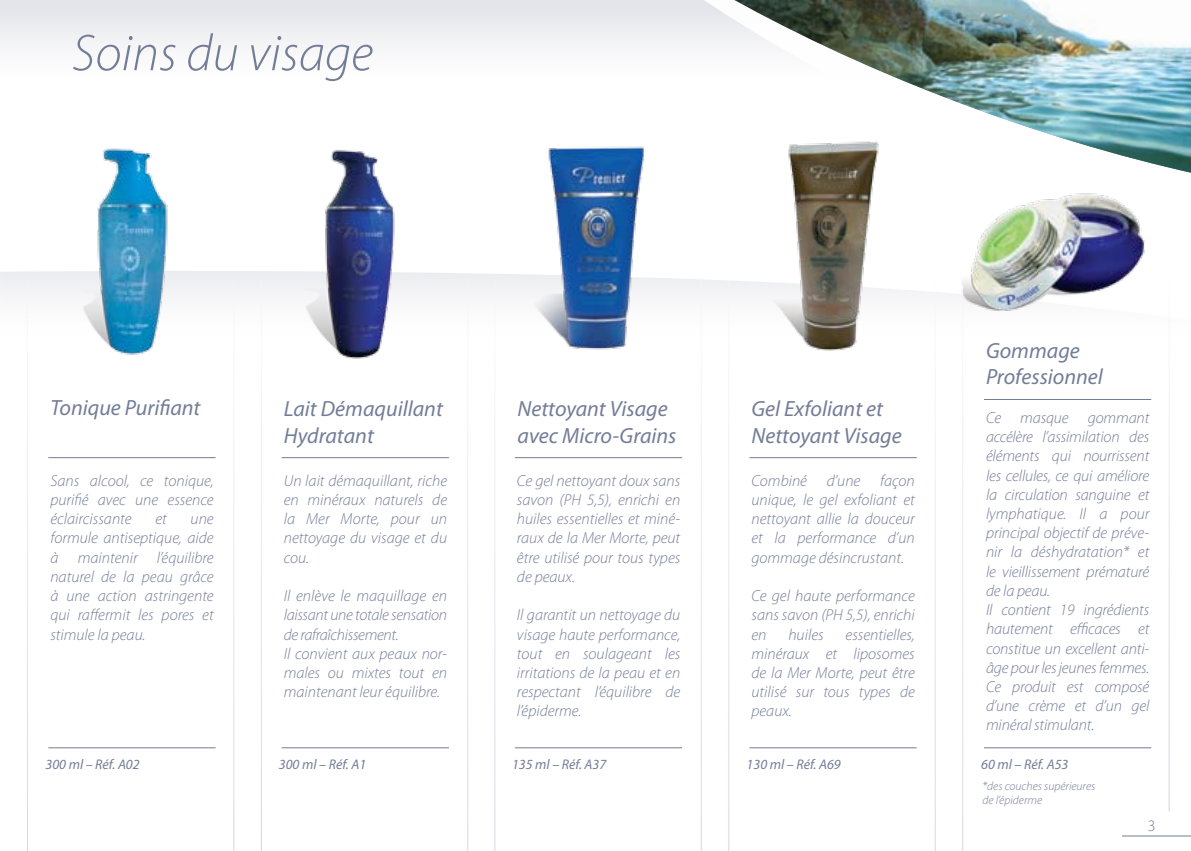
<style>
.page{position:relative;width:1191px;height:851px;background:#fff}
.page>*{position:absolute;margin:0;border:0;box-sizing:border-box;transform-origin:0 0}
.t1{font:italic 300 52px "Myriad Pro";color:#737d97}
.t2{font:italic 22px/26.4px "Myriad Pro";color:#737d97}
.t3{font:italic 300 16px/19.2px "Myriad Pro";color:#737d97;text-align:justify}
.t4{font:italic 14px "Myriad Pro";color:#737d97}
.t5{font:italic 300 12px/14.4px "Myriad Pro";color:#737d97}
</style>
<div class="page">
<hr style="left:1122px;top:835px;width:69px;height:1px;background:#737d97">
<div style="left:0;top:0;width:1191px;height:83px;background:linear-gradient(to bottom,#e2e4e9,#fff)"></div>
<svg style="left:0;top:271px;width:1170px;height:156px"></svg>
<svg style="left:435px;top:271px;width:735px;height:31px;fill:#f5f5f7"></svg>
<hr style="left:984px;top:399px;width:167px;height:1px;background:#737d97">
<img style="left:957px;top:236px;width:192px;height:88px">
<hr style="left:984px;top:747px;width:167px;height:1px;background:#737d97">
<hr style="left:749px;top:457px;width:167px;height:1px;background:#737d97">
<hr style="left:749px;top:747px;width:167px;height:1px;background:#737d97">
<hr style="left:515px;top:457px;width:167px;height:1px;background:#737d97">
<hr style="left:515px;top:747px;width:167px;height:1px;background:#737d97">
<svg style="left:395px;top:0;width:321px;height:83px;fill:#f3f3f5"></svg>
<img style="left:716px;top:0;width:475px;height:236px">
<hr style="left:282px;top:457px;width:167px;height:1px;background:#737d97">
<hr style="left:282px;top:747px;width:167px;height:1px;background:#737d97">
<hr style="left:467px;top:280px;width:1px;height:570px;background:#fff">
<hr style="left:261px;top:280px;width:1px;height:570px;background:#fff">
<hr style="left:48px;top:457px;width:168px;height:1px;background:#737d97">
<hr style="left:48px;top:747px;width:168px;height:1px;background:#737d97">
<hr style="left:233px;top:280px;width:1px;height:570px;background:#fff">
<hr style="left:27px;top:280px;width:1px;height:570px;background:#fff">
<hr style="left:701px;top:280px;width:1px;height:570px;background:#fff">
<hr style="left:494px;top:280px;width:1px;height:570px;background:#fff">
<hr style="left:934px;top:280px;width:1px;height:570px;background:#fff">
<hr style="left:728px;top:280px;width:1px;height:570px;background:#fff">
<hr style="left:1168px;top:280px;width:1px;height:531px;background:#fff">
<hr style="left:962px;top:280px;width:1px;height:570px;background:#fff">
<img style="left:768px;top:119px;width:112px;height:238px">
<img style="left:516px;top:146px;width:137px;height:217px">
<img style="left:287px;top:150px;width:117px;height:212px">
<img style="left:58px;top:148px;width:123px;height:220px">
<h1 class="t1" style="left:72px;top:22px;width:302px">Soins du visage</h1>
<h2 class="t2" style="left:50px;top:394px;width:152px">Tonique Purifiant</h2>
<p class="t3" style="left:50px;top:470px;width:165px">Sans alcool, ce tonique, purifié avec une essence éclaircissante</p>
<p class="t3" style="left:155px;top:509px;width:13px">et</p>
<p class="t3" style="left:50px;top:509px;width:165px;text-indent:140px">une formule antiseptique, aide à maintenir l’équilibre naturel de la peau grâce à une action astringente qui raffermit les pores et stimule la peau.</p>
<p class="t4" style="left:45px;top:756px;width:96px">300 ml – Réf. A02</p>
<h2 class="t2" style="left:284px;top:395px;width:161px">Lait Démaquillant<br>Hydratant</h2>
<p class="t3" style="left:284px;top:470px;width:165px">Un lait démaquillant, riche en minéraux naturels de la Mer Morte, pour un nettoyage du visage et du cou.</p>
<p class="t3" style="left:284px;top:586px;width:165px;text-align:left">Il enlève le maquillage en laissant une totale sensation de rafraîchissement.<br>Il convient aux peaux nor&shy;males ou mixtes tout en maintenant leur équilibre.</p>
<p class="t4" style="left:279px;top:756px;width:89px">300 ml – Réf. A1</p>
<h2 class="t2" style="left:986px;top:337px;width:118px">Gommage<br>Professionnel</h2>
<h2 class="t2" style="left:751px;top:395px;width:152px">Gel Exfoliant et<br>Nettoyant Visage</h2>
<h2 class="t2" style="left:517px;top:395px;width:160px">Nettoyant Visage avec Micro-Grains</h2>
<p class="t3" style="left:986px;top:408px;width:165px;text-align:left">Ce masque gommant accélère l’assimilation des éléments qui nourrissent les cellules, ce qui améliore la circulation sanguine et lymphatique. Il a pour principal objectif de préve&shy;nir la déshydratation* et le vieillissement prématuré de la peau.<br>Il contient 19 ingrédients hautement efficaces et constitue un excellent anti&shy;âge pour les jeunes femmes.<br>Ce produit est composé d’une crème et d’un gel minéral stimulant.</p>
<p class="t4" style="left:981px;top:756px;width:89px">60 ml – Réf. A53</p>
<p class="t3" style="left:751px;top:470px;width:165px">Combiné d’une façon unique, le gel exfoliant et nettoyant allie la douceur et la performance d’un gommage désincrustant.</p>
<p class="t3" style="left:751px;top:586px;width:165px">Ce gel haute performance sans savon (PH 5,5), enrichi en</p>
<p class="t3" style="left:517px;top:470px;width:165px">Ce gel nettoyant doux sans savon (PH 5,5), enrichi en huiles essentielles et miné&shy;raux de la Mer Morte, peut être utilisé pour tous types de peaux.</p>
<p class="t3" style="left:517px;top:605px;width:165px">Il garantit un nettoyage du visage haute performance, tout en soulageant les irritations de la peau et en respectant l’équilibre de l’épiderme.</p>
<p class="t4" style="left:512px;top:756px;width:96px">135 ml – Réf. A37</p>
<p class="t3" style="left:751px;top:624px;width:165px;text-indent:94px">essentielles, minéraux et liposomes de la Mer Morte, peut être utilisé sur tous types de peaux.</p>
<p class="t4" style="left:746px;top:756px;width:96px">130 ml – Réf. A69</p>
<p class="t3" style="left:788px;top:624px;width:37px">huiles</p>
<p class="t5" style="left:982px;top:778px;width:114px">*des couches supérieures de l’épiderme</p>
</div>
